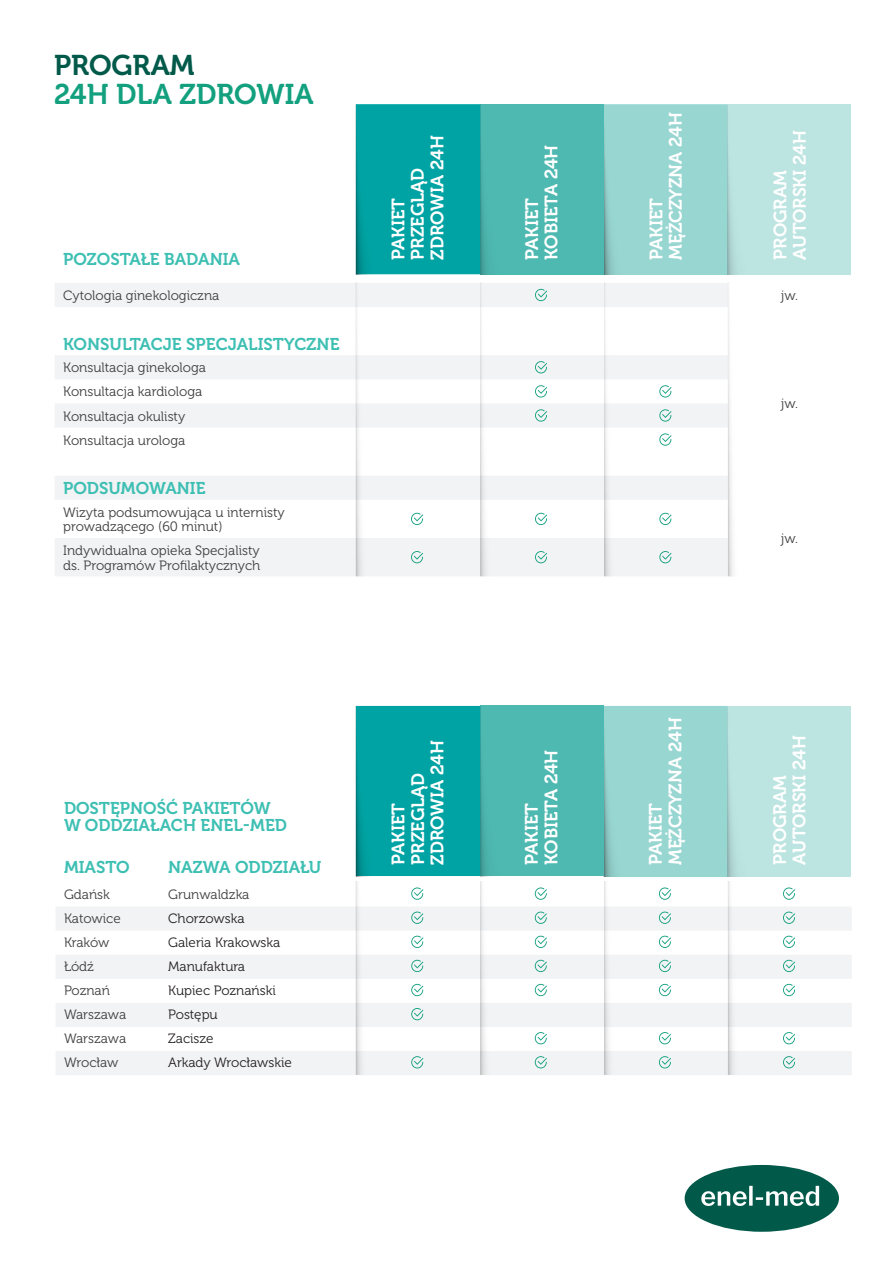
<style>
.page{position:relative;width:893px;height:1263px;background:#fff}
.page>*{position:absolute;margin:0;border:0;box-sizing:border-box;transform-origin:0 0}
.t1{font:28.35px/28.5px "Museo 700";color:#12a07e}
.t2{font:18px/19.5px "Museo 700";color:#fff}
.t3{font:16.95px/17px "Museo 700";color:#3ebfb3}
.t4{font:13.5px/14.9px "Museo 300";color:#3e3e3f}
.t5{font:13.5px "Museo 300";color:#231f20}
.s1{color:#005949}
</style>
<div class="page">
<div style="left:685px;top:1165px;width:154px;height:67px;background:#005949;border-radius:50%"></div>
<svg style="left:701px;top:1186px;width:118px;height:20px"></svg>
<svg style="left:56px;top:906px;width:795px;height:169px;fill:#f2f3f4"></svg>
<svg style="left:55px;top:283px;width:673px;height:293px"></svg>
<div style="left:727px;top:104px;width:124px;height:170px;background:#bce4e1"></div>
<svg style="left:727px;top:106px;width:8px;height:168px"></svg>
<div style="left:604px;top:104px;width:123px;height:170px;background:#98d6d2"></div>
<svg style="left:604px;top:134px;width:10px;height:140px"></svg>
<div style="left:480px;top:104px;width:124px;height:170px;background:#4eb9b1"></div>
<div style="left:356px;top:104px;width:124px;height:170px;background:#00a3a3"></div>
<svg style="left:480px;top:104px;width:7px;height:170px"></svg>
<svg style="left:356px;top:104px;width:33px;height:170px"></svg>
<svg style="left:728px;top:283px;width:5px;height:293px"></svg>
<svg style="left:604px;top:283px;width:10px;height:293px"></svg>
<svg style="left:480px;top:283px;width:10px;height:293px"></svg>
<svg style="left:356px;top:283px;width:10px;height:293px"></svg>
<div style="left:727px;top:706px;width:124px;height:170px;background:#bce4e1"></div>
<svg style="left:727px;top:707px;width:8px;height:169px"></svg>
<div style="left:604px;top:706px;width:123px;height:170px;background:#98d6d2"></div>
<svg style="left:604px;top:736px;width:10px;height:140px"></svg>
<div style="left:480px;top:706px;width:124px;height:170px;background:#4eb9b1"></div>
<div style="left:356px;top:706px;width:124px;height:170px;background:#00a3a3"></div>
<svg style="left:480px;top:706px;width:8px;height:170px"></svg>
<svg style="left:356px;top:734px;width:9px;height:142px"></svg>
<svg style="left:728px;top:882px;width:10px;height:193px"></svg>
<svg style="left:604px;top:882px;width:10px;height:193px"></svg>
<svg style="left:480px;top:882px;width:10px;height:193px"></svg>
<svg style="left:356px;top:882px;width:10px;height:193px"></svg>
<svg style="left:411px;top:887px;width:12px;height:13px"></svg>
<svg style="left:535px;top:887px;width:12px;height:13px"></svg>
<svg style="left:659px;top:887px;width:12px;height:13px"></svg>
<svg style="left:783px;top:887px;width:12px;height:13px"></svg>
<svg style="left:411px;top:911px;width:12px;height:13px"></svg>
<svg style="left:535px;top:911px;width:12px;height:13px"></svg>
<svg style="left:659px;top:911px;width:12px;height:13px"></svg>
<svg style="left:783px;top:911px;width:12px;height:13px"></svg>
<svg style="left:411px;top:936px;width:12px;height:12px"></svg>
<svg style="left:535px;top:936px;width:12px;height:12px"></svg>
<svg style="left:659px;top:936px;width:12px;height:12px"></svg>
<svg style="left:783px;top:936px;width:12px;height:12px"></svg>
<svg style="left:411px;top:960px;width:12px;height:12px"></svg>
<svg style="left:535px;top:960px;width:12px;height:12px"></svg>
<svg style="left:659px;top:960px;width:12px;height:12px"></svg>
<svg style="left:783px;top:960px;width:12px;height:12px"></svg>
<svg style="left:411px;top:984px;width:12px;height:12px"></svg>
<svg style="left:535px;top:984px;width:12px;height:12px"></svg>
<svg style="left:659px;top:984px;width:12px;height:12px"></svg>
<svg style="left:783px;top:984px;width:12px;height:12px"></svg>
<svg style="left:411px;top:1008px;width:12px;height:12px"></svg>
<svg style="left:535px;top:1032px;width:12px;height:12px"></svg>
<svg style="left:659px;top:1032px;width:12px;height:12px"></svg>
<svg style="left:783px;top:1032px;width:12px;height:12px"></svg>
<svg style="left:411px;top:1056px;width:12px;height:12px"></svg>
<svg style="left:535px;top:1056px;width:12px;height:12px"></svg>
<svg style="left:659px;top:1056px;width:12px;height:12px"></svg>
<svg style="left:783px;top:1056px;width:12px;height:12px"></svg>
<svg style="left:535px;top:289px;width:12px;height:12px"></svg>
<svg style="left:535px;top:361px;width:12px;height:12px"></svg>
<svg style="left:535px;top:385px;width:12px;height:12px"></svg>
<svg style="left:659px;top:385px;width:12px;height:12px"></svg>
<svg style="left:535px;top:409px;width:12px;height:13px"></svg>
<svg style="left:659px;top:409px;width:12px;height:13px"></svg>
<svg style="left:659px;top:433px;width:12px;height:13px"></svg>
<svg style="left:411px;top:513px;width:12px;height:12px"></svg>
<svg style="left:535px;top:513px;width:12px;height:12px"></svg>
<svg style="left:659px;top:513px;width:12px;height:12px"></svg>
<svg style="left:411px;top:551px;width:12px;height:12px"></svg>
<svg style="left:535px;top:551px;width:12px;height:12px"></svg>
<svg style="left:659px;top:551px;width:12px;height:12px"></svg>
<p class="t1" style="left:54px;top:52px;width:261px"><span class="s1">PROGRAM<br></span>24H DLA ZDROWIA</p>
<p class="t3" style="left:63px;top:251px;width:178px">POZOSTAŁE BADANIA</p>
<p class="t2" style="left:389px;top:260px;width:126px;rotate:-90deg">PAKIET<br>PRZEGLĄD<br>ZDROWIA 24H</p>
<p class="t2" style="left:522px;top:260px;width:116px;rotate:-90deg">PAKIET<br>KOBIETA 24H</p>
<p class="t2" style="left:647px;top:260px;width:149px;rotate:-90deg">PAKIET<br>MĘŻCZYZNA 24H</p>
<p class="t2" style="left:771px;top:260px;width:131px;rotate:-90deg">PROGRAM<br>AUTORSKI 24H</p>
<p class="t4" style="left:63px;top:288px;width:158px">Cytologia ginekologiczna</p>
<p class="t4" style="left:781px;top:288px;width:19px">jw.</p>
<p class="t3" style="left:63px;top:335px;width:278px">KONSULTACJE SPECJALISTYCZNE</p>
<p class="t4" style="left:63px;top:361px;width:144px">Konsultacja ginekologa</p>
<p class="t4" style="left:781px;top:397px;width:19px">jw.</p>
<p class="t4" style="left:63px;top:385px;width:141px">Konsultacja kardiologa</p>
<p class="t4" style="left:63px;top:409px;width:124px">Konsultacja okulisty</p>
<p class="t4" style="left:63px;top:433px;width:124px">Konsultacja urologa</p>
<p class="t3" style="left:63px;top:480px;width:144px">PODSUMOWANIE</p>
<p class="t4" style="left:63px;top:505px;width:223px">Wizyta podsumowująca u internisty prowadzącego (60 minut)</p>
<p class="t4" style="left:781px;top:531px;width:19px">jw.</p>
<p class="t4" style="left:63px;top:543px;width:199px">Indywidualna opieka Specjalisty ds. Programów Profilaktycznych</p>
<p class="t3" style="left:64px;top:800px;width:224px">DOSTĘPNOŚĆ PAKIETÓW<br>W ODDZIAŁACH ENEL-MED</p>
<p class="t3" style="left:64px;top:859px;width:67px">MIASTO</p>
<p class="t3" style="left:168px;top:859px;width:155px">NAZWA ODDZIAŁU</p>
<p class="t4" style="left:64px;top:887px;width:47px">Gdańsk</p>
<p class="t4" style="left:168px;top:887px;width:83px">Grunwaldzka</p>
<p class="t4" style="left:64px;top:911px;width:58px">Katowice</p>
<p class="t5" style="left:168px;top:911px;width:78px">Chorzowska</p>
<p class="t4" style="left:64px;top:935px;width:47px">Kraków</p>
<p class="t5" style="left:168px;top:935px;width:114px">Galeria Krakowska</p>
<p class="t4" style="left:64px;top:959px;width:31px">Łódź</p>
<p class="t5" style="left:168px;top:959px;width:78px">Manufaktura</p>
<p class="t4" style="left:64px;top:983px;width:47px">Poznań</p>
<p class="t5" style="left:168px;top:983px;width:109px">Kupiec Poznański</p>
<p class="t4" style="left:64px;top:1007px;width:64px">Warszawa</p>
<p class="t5" style="left:168px;top:1007px;width:51px">Postępu</p>
<p class="t4" style="left:64px;top:1031px;width:64px">Warszawa</p>
<p class="t5" style="left:168px;top:1031px;width:47px">Zacisze</p>
<p class="t4" style="left:64px;top:1055px;width:56px">Wrocław</p>
<p class="t5" style="left:168px;top:1055px;width:125px">Arkady Wrocławskie</p>
<p class="t2" style="left:389px;top:864px;width:126px;rotate:-90deg">PAKIET<br>PRZEGLĄD<br>ZDROWIA 24H</p>
<p class="t2" style="left:522px;top:864px;width:116px;rotate:-90deg">PAKIET<br>KOBIETA 24H</p>
<p class="t2" style="left:646px;top:864px;width:149px;rotate:-90deg">PAKIET<br>MĘŻCZYZNA 24H</p>
<p class="t2" style="left:770px;top:864px;width:131px;rotate:-90deg">PROGRAM<br>AUTORSKI 24H</p>
</div>
